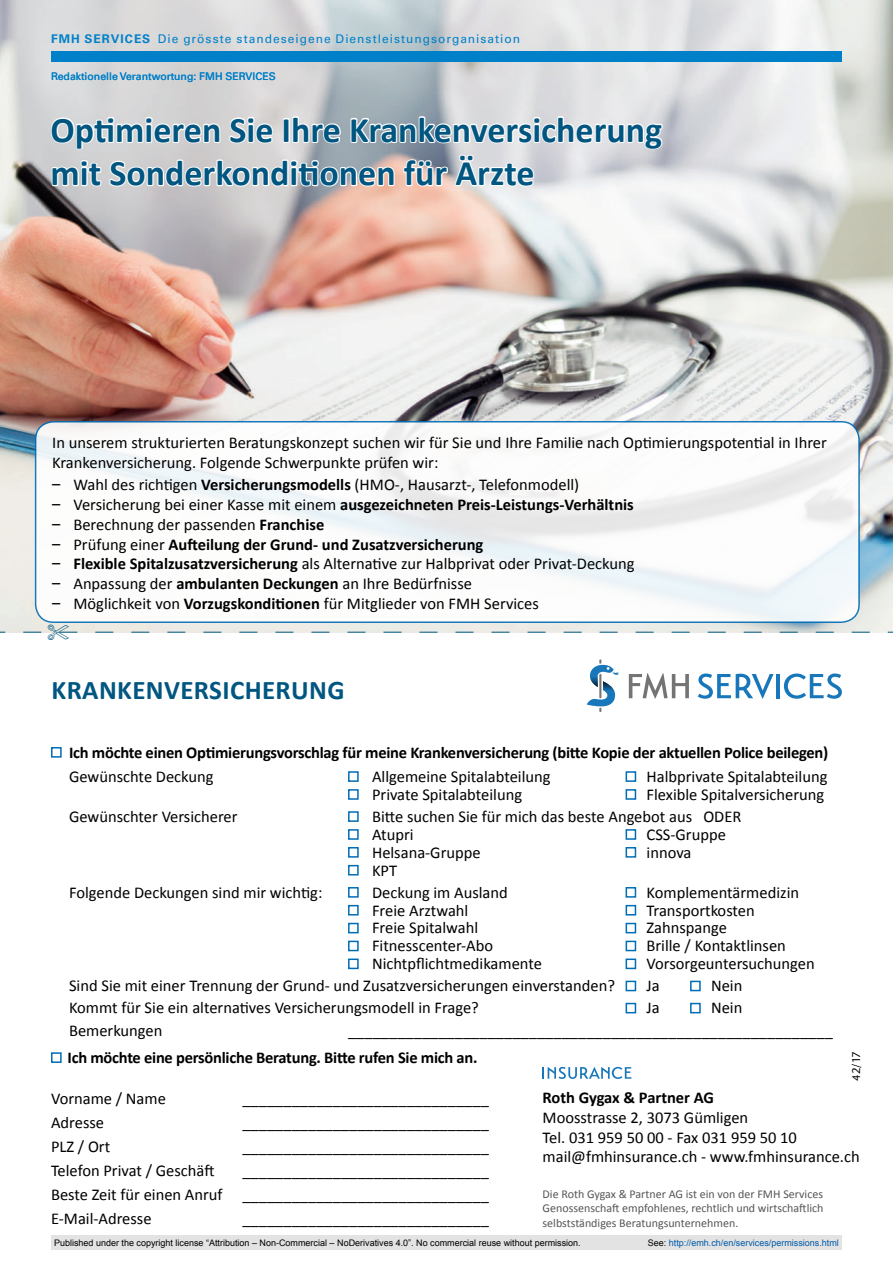
<style>
.page{position:relative;width:893px;height:1263px;background:#fff}
.page>*{position:absolute;margin:0;border:0;box-sizing:border-box;transform-origin:0 0}
.t1{font:700 36px/43.2px "Calibri";color:#005680}
.t2{font:700 27px "Calibri";letter-spacing:.015em;color:#005680}
.t3{font:16.5px/19.8px "Calibri";color:#000}
.t4{font:700 16.5px "Calibri";letter-spacing:-.015em;color:#000}
.t5{font:12px/14.4px "Calibri";color:#565555;text-align:justify}
.t6{font:12px "Univers LT Std";letter-spacing:.08em;color:#0080c8}
.t7{font:500 11.25px "Stone Sans ITC Std";color:#000}
.t8{font:10.5px "Univers LT Std";color:#0080c8}
.t9{font:9px "Arial";color:#000}
.t10{font:9px "Arial";color:#005ba9}
.s1{font-weight:700}
.s2{color:#000}
</style>
<div class="page">
<img style="left:0;top:0;width:893px;height:624px">
<div style="left:51px;top:747px;width:11px;height:11px;border:2px solid #006db7"></div>
<div style="left:348px;top:771px;width:11px;height:11px;border:2px solid #006db7"></div>
<div style="left:626px;top:771px;width:10px;height:11px;border:2px solid #006db7"></div>
<div style="left:348px;top:789px;width:11px;height:11px;border:2px solid #006db7"></div>
<div style="left:626px;top:789px;width:10px;height:11px;border:2px solid #006db7"></div>
<div style="left:348px;top:811px;width:11px;height:11px;border:2px solid #006db7"></div>
<div style="left:348px;top:829px;width:11px;height:11px;border:2px solid #006db7"></div>
<div style="left:626px;top:829px;width:10px;height:11px;border:2px solid #006db7"></div>
<div style="left:348px;top:847px;width:11px;height:11px;border:2px solid #006db7"></div>
<div style="left:626px;top:847px;width:10px;height:11px;border:2px solid #006db7"></div>
<div style="left:348px;top:865px;width:11px;height:10px;border:2px solid #006db7"></div>
<div style="left:348px;top:887px;width:11px;height:11px;border:2px solid #006db7"></div>
<div style="left:626px;top:887px;width:10px;height:11px;border:2px solid #006db7"></div>
<div style="left:348px;top:905px;width:11px;height:10px;border:2px solid #006db7"></div>
<div style="left:626px;top:905px;width:10px;height:10px;border:2px solid #006db7"></div>
<div style="left:348px;top:923px;width:11px;height:10px;border:2px solid #006db7"></div>
<div style="left:626px;top:923px;width:10px;height:10px;border:2px solid #006db7"></div>
<div style="left:348px;top:941px;width:11px;height:10px;border:2px solid #006db7"></div>
<div style="left:626px;top:941px;width:10px;height:10px;border:2px solid #006db7"></div>
<div style="left:348px;top:958px;width:11px;height:11px;border:2px solid #006db7"></div>
<div style="left:626px;top:958px;width:10px;height:11px;border:2px solid #006db7"></div>
<div style="left:626px;top:981px;width:10px;height:10px;border:2px solid #006db7"></div>
<div style="left:690px;top:981px;width:11px;height:10px;border:2px solid #006db7"></div>
<div style="left:626px;top:1003px;width:10px;height:10px;border:2px solid #006db7"></div>
<div style="left:690px;top:1003px;width:11px;height:10px;border:2px solid #006db7"></div>
<div style="left:51px;top:1052px;width:11px;height:11px;border:2px solid #006db7"></div>
<svg style="left:36px;top:422px;width:823px;height:200px"></svg>
<div style="left:35px;top:421px;width:825px;height:202px;border:2px solid #006db7;border-radius:18px"></div>
<svg style="left:543px;top:1066px;width:88px;height:13px"></svg>
<svg style="left:49px;top:111px;width:615px;height:77px"></svg>
<svg style="left:698px;top:673px;width:75px;height:26px"></svg>
<hr style="left:776px;top:674px;width:4px;height:24px;background:#1777ba">
<svg style="left:784px;top:673px;width:58px;height:26px"></svg>
<svg style="left:629px;top:673px;width:60px;height:25px"></svg>
<svg style="left:587px;top:659px;width:32px;height:53px"></svg>
<div style="left:51px;top:51px;width:791px;height:11px;background:#0080c8"></div>
<div style="left:51px;top:1235px;width:791px;height:15px;background:#e3e3e3"></div>
<svg style="left:0;top:624px;width:893px;height:9px;background:#dbe0dd"></svg>
<p class="t6" style="left:51px;top:31px;width:470px"><span class="s1">FMH SERVICES</span> Die grösste standeseigene Dienstleistungsorganisation</p>
<p class="t8" style="left:51px;top:70px;width:226px">Redaktionelle Verantwortung: FMH SERVICES</p>
<h1 class="t1" style="left:51px;top:108px;width:613px">Optimieren Sie Ihre Krankenversicherung mit Sonderkonditionen für Ärzte</h1>
<p class="t3" style="left:52px;top:433px;width:776px">In unserem strukturierten Beratungskonzept suchen wir für Sie und Ihre Familie nach Optimierungspotential in Ihrer<br>Krankenversicherung. Folgende Schwerpunkte prüfen wir:</p>
<p class="t3" style="left:52px;top:475px;width:584px">͵ Wahl des richtigen <span class="s1">Versicherungsmodells</span> (HMO-, Hausarzt-, Telefonmodell)<br>͵ Versicherung bei einer Kasse mit einem <span class="s1">ausgezeichneten Preis-Leistungs-Verhältnis </span>͵ Berechnung der passenden <span class="s1">Franchise<br></span>͵ Prüfung einer <span class="s1">Aufteilung der Grund- und Zusatzversicherung<br></span>͵ <span class="s1">Flexible Spitalzusatzversicherung</span> als Alternative zur Halbprivat oder Privat-Deckung ͵ Anpassung der <span class="s1">ambulanten Deckungen</span> an Ihre Bedürfnisse<br>͵ Möglichkeit von <span class="s1">Vorzugskonditionen</span> für Mitglieder von FMH Services</p>
<h2 class="t2" style="left:52px;top:672px;width:295px">KRANKENVERSICHERUNG</h2>
<p class="t4" style="left:69px;top:742px;width:761px">Ich möchte einen Optimierungsvorschlag für meine Krankenversicherung (bitte Kopie der aktuellen Police beilegen)</p>
<p class="t3" style="left:69px;top:766px;width:146px">Gewünschte Deckung</p>
<p class="t3" style="left:372px;top:766px;width:180px">Allgemeine Spitalabteilung</p>
<p class="t3" style="left:647px;top:766px;width:182px">Halbprivate Spitalabteilung</p>
<p class="t3" style="left:372px;top:784px;width:152px">Private Spitalabteilung</p>
<p class="t3" style="left:647px;top:784px;width:179px">Flexible Spitalversicherung</p>
<p class="t3" style="left:69px;top:806px;width:170px">Gewünschter Versicherer</p>
<p class="t3" style="left:372px;top:807px;width:371px;line-height:17.9px">Bitte suchen Sie für mich das beste Angebot aus ODER<br>Atupri</p>
<p class="t3" style="left:647px;top:824px;width:81px">CSS-Gruppe</p>
<p class="t3" style="left:372px;top:842px;width:110px">Helsana-Gruppe</p>
<p class="t3" style="left:647px;top:842px;width:46px">innova</p>
<p class="t3" style="left:372px;top:860px;width:27px">KPT</p>
<p class="t3" style="left:69px;top:882px;width:255px">Folgende Deckungen sind mir wichtig:</p>
<p class="t3" style="left:372px;top:882px;width:137px">Deckung im Ausland</p>
<p class="t3" style="left:647px;top:882px;width:154px">Komplementärmedizin</p>
<p class="t3" style="left:372px;top:900px;width:98px">Freie Arztwahl</p>
<p class="t3" style="left:647px;top:900px;width:110px">Transportkosten</p>
<p class="t3" style="left:372px;top:918px;width:108px">Freie Spitalwahl</p>
<p class="t3" style="left:647px;top:918px;width:82px">Zahnspange</p>
<p class="t3" style="left:372px;top:936px;width:123px">Fitnesscenter-Abo</p>
<p class="t3" style="left:647px;top:936px;width:141px">Brille / Kontaktlinsen</p>
<p class="t3" style="left:372px;top:954px;width:171px">Nichtpflichtmedikamente</p>
<p class="t3" style="left:647px;top:954px;width:170px">Vorsorgeuntersuchungen</p>
<p class="t3" style="left:69px;top:976px;width:547px">Sind Sie mit einer Trennung der Grund- und Zusatzversicherungen einverstanden?</p>
<p class="t3" style="left:647px;top:976px;width:15px">Ja</p>
<p class="t3" style="left:711px;top:976px;width:33px">Nein</p>
<p class="t3" style="left:69px;top:998px;width:411px">Kommt für Sie ein alternatives Versicherungsmodell in Frage?</p>
<p class="t3" style="left:647px;top:998px;width:15px">Ja</p>
<p class="t3" style="left:711px;top:998px;width:33px">Nein</p>
<p class="t3" style="left:69px;top:1020px;width:95px">Bemerkungen</p>
<p class="t3" style="left:348px;top:1020px;width:486px">___________________________________________________________</p>
<p class="t4" style="left:68px;top:1047px;width:411px">Ich möchte eine persönliche Beratung. Bitte rufen Sie mich an.</p>
<p class="t3" style="left:51px;top:1089px;width:116px">Vorname / Name</p>
<p class="t3" style="left:242px;top:1089px;width:248px">______________________________</p>
<p class="t3" style="left:51px;top:1113px;width:55px">Adresse</p>
<p class="t3" style="left:242px;top:1113px;width:248px">______________________________</p>
<p class="t3" style="left:51px;top:1137px;width:61px">PLZ / Ort</p>
<p class="t3" style="left:242px;top:1137px;width:248px">______________________________</p>
<p class="t3" style="left:51px;top:1161px;width:165px">Telefon Privat / Geschäft</p>
<p class="t3" style="left:51px;top:1159px;width:439px;line-height:24px;text-align:justify;text-indent:191px">______________________________ Beste Zeit für einen Anruf ______________________________ E-Mail-Adresse</p>
<p class="t3" style="left:242px;top:1209px;width:248px">______________________________</p>
<p class="t7" style="left:849px;top:1080px;width:31px;rotate:-90deg">42/17</p>
<p class="t4" style="left:543px;top:1087px;width:173px">Roth Gygax &amp; Partner AG</p>
<p class="t3" style="left:543px;top:1107px;width:319px">Moosstrasse 2, 3073 Gümligen<br>Tel. 031 959 50 00 - Fax 031 959 50 10 mail@fmhinsurance.ch - www.fmhinsurance.ch</p>
<p class="t5" style="left:543px;top:1187px;width:282px">Die Roth Gygax &amp; Partner AG ist ein von der FMH Services Genossenschaft empfohlenes, rechtlich und wirtschaftlich selbstständiges Beratungsunternehmen.</p>
<p class="t9" style="left:54px;top:1237px;width:528px">Published under the copyright license “Attribution – Non-Commercial – NoDerivatives 4.0”. No commercial reuse without permission.</p>
<p class="t10" style="left:648px;top:1237px;width:193px"><span class="s2">See:</span> http://emh.ch/en/services/permissions.html</p>
</div>
